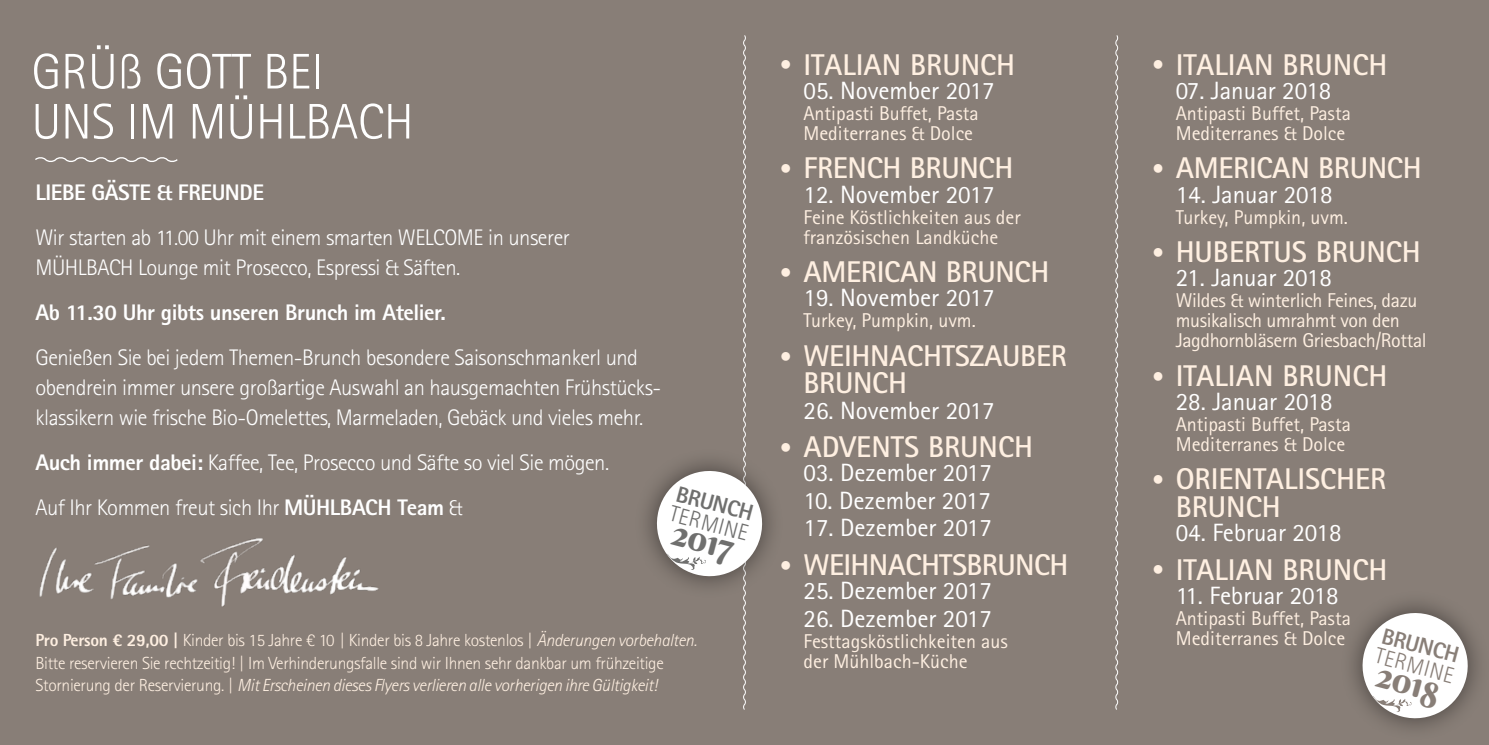
<style>
.page{position:relative;width:1489px;height:745px;background:#fff}
.page>*{position:absolute;margin:0;border:0;box-sizing:border-box;transform-origin:0 0}
.t1{font:300 50px/50px "Rotis Sans Serif Std";color:#fff}
.t2{font:35px "Berkshire Swash";color:#6f6f6e}
.t3{font:35px "Berkshire Swash";color:#887e77}
.t4{font:700 30px/27.5px "Rotis Sans Serif Std";color:#feefe1}
.t5{font:700 30px "Rotis Sans Serif Std";letter-spacing:-.02em;color:#feefe1}
.t6{font:25px "Rotis Sans Serif Std";color:#fff}
.t7{font:300 22.75px "Rotis Sans Serif Std";color:#6f6f6e}
.t8{font:300 22.75px "Rotis Sans Serif Std";color:#887e77}
.t9{font:800 22.75px "Rotis Sans Serif Std";color:#6f6f6e}
.t10{font:800 22.75px "Rotis Sans Serif Std";color:#887e77}
.t11{font:300 22.5px/30px "Rotis Sans Serif Std";letter-spacing:-.02em;color:#fff}
.t12{font:800 22.5px "Rotis Sans Serif Std";letter-spacing:-.02em;color:#fff}
.t13{font:20px/20px "Rotis Sans Serif Std";color:#feefe1}
.t14{font:20px/20px "Rotis Sans Serif Std";letter-spacing:-.02em;color:#feefe1}
.t15{font:20px "Palatino";color:#feefe1}
.t16{font:300 17.5px/22.5px "Rotis Sans Serif Std";letter-spacing:-.02em;color:#feefe1}
.s1{font-weight:800}
.s2{font-style:italic}
.s3{font-family:"Palatino";font-weight:400;font-size:20px}
</style>
<div class="page">
<div style="left:0;top:0;width:1488px;height:744px;background:#887e77"></div>
<svg style="left:1115px;top:35px;width:3px;height:675px"></svg>
<img style="left:39px;top:538px;width:340px;height:69px">
<svg style="left:35px;top:157px;width:143px;height:5px"></svg>
<svg style="left:651px;top:35px;width:116px;height:675px"></svg>
<svg style="left:1356px;top:607px;width:117px;height:116px"></svg>
<h1 class="t1" style="left:31px;top:47px;width:383px">GRÜß GOTT BEI<br>UNS IM MÜHLBACH</h1>
<p class="t12" style="left:35px;top:178px;width:230px">LIEBE GÄSTE &amp; FREUNDE</p>
<p class="t11" style="left:35px;top:222px;width:536px">Wir starten ab 11.00 Uhr mit einem smarten WELCOME in unserer<br>MÜHLBACH Lounge mit Prosecco, Espressi &amp; Säften.</p>
<p class="t12" style="left:35px;top:298px;width:412px">Ab 11.30 Uhr gibts unseren Brunch im Atelier.</p>
<p class="t11" style="left:35px;top:342px;width:627px">Genießen Sie bei jedem Themen-Brunch besondere Saisonschmankerl und obendrein immer unsere großartige Auswahl an hausgemachten Frühstücks&shy;klassikern wie frische Bio-Omelettes, Marmeladen, Gebäck und vieles mehr.</p>
<p class="t11" style="left:35px;top:440px;width:575px;line-height:45px"><span class="s1">Auch immer dabei:</span> Kaffee, Tee, Prosecco und Säfte so viel Sie mögen.<br>Auf Ihr Kommen freut sich Ihr <span class="s1">MÜHLBACH Team</span> &amp;</p>
<p class="t9" style="left:680px;top:479px;width:80px;rotate:15deg">BRUNCH</p>
<p class="t7" style="left:673px;top:500px;width:82px;rotate:15deg">TERMINE</p>
<h2 class="t2" style="left:679px;top:510px;width:63px;rotate:15deg">2017</h2>
<p class="t16" style="left:35px;top:628px;width:663px"><span class="s1">Pro Person € 29,00 |</span> Kinder bis 15 Jahre € 10 | Kinder bis 8 Jahre kostenlos | <span class="s2">Änderungen vorbehalten.<br></span>Bitte reservieren Sie rechtzeitig! | Im Verhinderungsfalle sind wir Ihnen sehr dankbar um frühzeitige<br>Stornierung der Reservierung. | <span class="s2">Mit Erscheinen dieses Flyers verlieren alle vorherigen ihre Gültigkeit!</span></p>
<p class="t15" style="left:780px;top:47px;width:14px">●</p>
<h3 class="t4" style="left:803px;top:50px;width:213px">ITALIAN BRUNCH</h3>
<p class="t15" style="left:1152px;top:47px;width:14px">●</p>
<p class="t6" style="left:803px;top:76px;width:193px">05. November 2017</p>
<p class="t13" style="left:803px;top:103px;width:177px">Antipasti Buffet, Pasta<br>Mediterranes &amp; Dolce</p>
<h3 class="t4" style="left:1175px;top:50px;width:213px">ITALIAN BRUNCH</h3>
<p class="t6" style="left:1175px;top:76px;width:157px">07. Januar 2018</p>
<p class="t13" style="left:1175px;top:103px;width:177px">Antipasti Buffet, Pasta<br>Mediterranes &amp; Dolce</p>
<p class="t15" style="left:780px;top:150px;width:14px">●</p>
<h3 class="t4" style="left:1175px;top:154px;width:247px">AMERICAN BRUNCH</h3>
<p class="t6" style="left:1175px;top:179px;width:158px">14. Januar 2018</p>
<p class="t13" style="left:1175px;top:206px;width:174px">Turkey, Pumpkin, uvm.</p>
<h3 class="t4" style="left:803px;top:154px;width:211px">FRENCH BRUNCH</h3>
<p class="t6" style="left:803px;top:179px;width:193px">12. November 2017</p>
<p class="t13" style="left:803px;top:207px;width:219px">Feine Köstlichkeiten aus der französischen Landküche</p>
<p class="t15" style="left:1152px;top:150px;width:14px">●</p>
<h3 class="t4" style="left:1152px;top:237px;width:270px"><span class="s3">●</span> HUBERTUS BRUNCH</h3>
<p class="t6" style="left:1175px;top:263px;width:158px">21. Januar 2018</p>
<p class="t14" style="left:1175px;top:290px;width:252px">Wildes &amp; winterlich Feines, dazu musikalisch umrahmt von den<br>Jagdhornbläsern Griesbach/Rottal</p>
<h3 class="t4" style="left:1175px;top:361px;width:213px">ITALIAN BRUNCH</h3>
<p class="t6" style="left:1175px;top:386px;width:158px">28. Januar 2018</p>
<p class="t13" style="left:1175px;top:414px;width:177px">Antipasti Buffet, Pasta<br>Mediterranes &amp; Dolce</p>
<h3 class="t4" style="left:803px;top:257px;width:247px">AMERICAN BRUNCH</h3>
<p class="t6" style="left:803px;top:283px;width:193px">19. November 2017</p>
<p class="t13" style="left:803px;top:310px;width:174px">Turkey, Pumpkin, uvm.</p>
<p class="t15" style="left:780px;top:254px;width:14px">●</p>
<h3 class="t4" style="left:803px;top:341px;width:265px">WEIHNACHTSZAUBER<br>BRUNCH</h3>
<p class="t6" style="left:803px;top:395px;width:193px">26. November 2017</p>
<p class="t15" style="left:780px;top:338px;width:14px">●</p>
<p class="t15" style="left:1152px;top:358px;width:14px">●</p>
<h3 class="t4" style="left:803px;top:432px;width:231px">ADVENTS BRUNCH</h3>
<p class="t6" style="left:803px;top:458px;width:190px">03. Dezember 2017</p>
<p class="t6" style="left:803px;top:485px;width:189px">10. Dezember 2017</p>
<p class="t6" style="left:803px;top:513px;width:190px">17. Dezember 2017</p>
<p class="t15" style="left:780px;top:429px;width:14px">●</p>
<h3 class="t4" style="left:1175px;top:464px;width:212px">ORIENTALISCHER<br>BRUNCH</h3>
<p class="t6" style="left:1175px;top:517px;width:167px">04. Februar 2018</p>
<p class="t15" style="left:1152px;top:461px;width:14px">●</p>
<p class="t15" style="left:780px;top:547px;width:14px">●</p>
<h3 class="t5" style="left:803px;top:545px;width:266px">WEIHNACHTSBRUNCH</h3>
<p class="t6" style="left:803px;top:575px;width:190px">25. Dezember 2017</p>
<p class="t6" style="left:803px;top:603px;width:190px">26. Dezember 2017</p>
<p class="t13" style="left:803px;top:630px;width:206px">Festtagsköstlichkeiten aus der Mühlbach-Küche</p>
<p class="t15" style="left:1152px;top:551px;width:14px">●</p>
<h3 class="t4" style="left:1175px;top:554px;width:213px">ITALIAN BRUNCH</h3>
<p class="t6" style="left:1175px;top:580px;width:164px">11. Februar 2018</p>
<p class="t13" style="left:1175px;top:607px;width:177px">Antipasti Buffet, Pasta<br>Mediterranes &amp; Dolce</p>
<p class="t10" style="left:1385px;top:621px;width:80px;rotate:15deg">BRUNCH</p>
<p class="t8" style="left:1379px;top:641px;width:82px;rotate:15deg">TERMINE</p>
<h2 class="t3" style="left:1383px;top:652px;width:66px;rotate:15deg">2018</h2>
</div>
